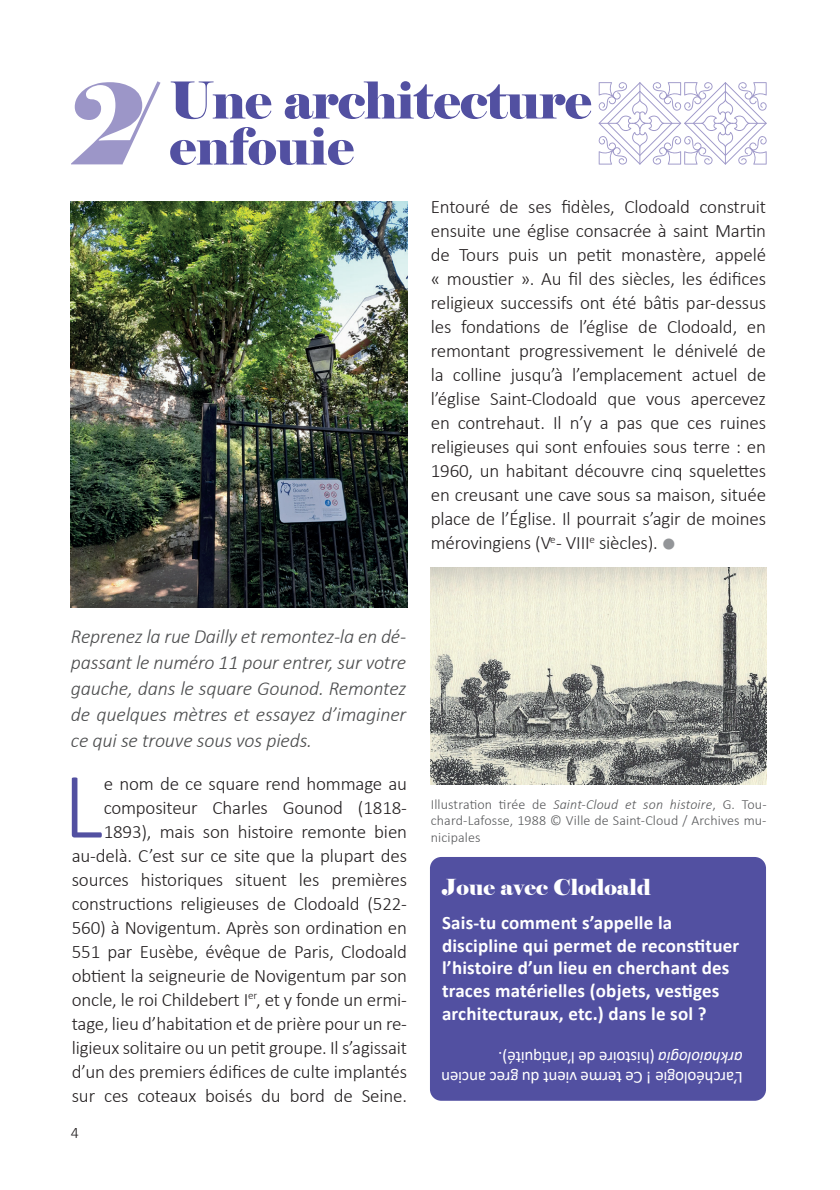
<style>
.page{position:relative;width:840px;height:1190px;background:#fff}
.page>*{position:absolute;margin:0;border:0;box-sizing:border-box;transform-origin:0 0}
.t1{font:300 94.6px "Calibri";color:#5250a1}
.t2{font:50.8px/46px "Elephant";letter-spacing:-.01em;color:#5250a1}
.t3{font:22px "Elephant";color:#fff}
.t4{font:italic 300 20px/26px "Calibri";letter-spacing:-.01em;color:#4b4c4d;text-align:justify}
.t5{font:300 19px/24px "Calibri";letter-spacing:-.01em;color:#231f20;text-align:right}
.t6{font:700 19px/22.8px "Calibri";letter-spacing:.01em;color:#fff}
.t7{font:17px/20.4px "Calibri";letter-spacing:-.01em;color:#fff}
.t8{font:300 16px "Calibri";color:#231f20}
.t9{font:300 14px/16.8px "Calibri";letter-spacing:.01em;color:#57585a;text-align:justify}
.s1{color:#939598}
.s2{font-style:italic}
</style>
<div class="page">
<div style="left:430px;top:857px;width:335px;height:244px;background:#5250a1;border-radius:11px"></div>
<svg style="left:71px;top:81px;width:90px;height:84px"></svg>
<img style="left:430px;top:568px;width:336px;height:217px">
<img style="left:71px;top:201px;width:336px;height:407px">
<svg style="left:598px;top:82px;width:168px;height:83px"></svg>
<h2 class="t2" style="left:169px;top:78px;width:423px">Une architecture enfouie</h2>
<p class="t5" style="left:430px;top:195px;width:337px;text-align:justify">Entouré de ses fidèles, Clodoald construit ensuite une église consacrée à saint Martin de Tours puis un petit monastère, appelé « moustier ». Au fil des siècles, les édifices religieux successifs ont été bâtis par-dessus les fondations de l’église de Clodoald, en remontant progressivement le dénivelé de la colline jusqu’à l’emplacement actuel de l’église Saint-Clodoald que vous apercevez en contrehaut. Il n’y a pas que ces ruines religieuses qui sont enfouies sous terre : en 1960, un habitant découvre cinq squelettes en creusant une cave sous sa maison, située place de l’Église. Il pourrait s’agir de moines mérovingiens (V<sup>e</sup> - VIII<sup>e</sup> siècles). <span class="s1">●</span></p>
<p class="t4" style="left:71px;top:623px;width:337px">Reprenez la rue Dailly et remontez-la en dé&shy;passant le numéro 11 pour entrer, sur votre gauche, dans le square Gounod. Remontez de quelques mètres et essayez d’imaginer ce qui se trouve sous vos pieds.</p>
<p class="t5" style="left:72px;top:771px;width:337px">e nom de ce square rend hommage au compositeur Charles Gounod (1818- 1893), mais son histoire remonte bien au-delà. C’est sur ce site que la plupart des sources historiques situent les premières constructions religieuses de Clodoald (522- 560) à Novigentum. Après son ordination en 551 par Eusèbe, évêque de Paris, Clodoald obtient la seigneurie de Novigentum par son oncle, le roi Childebert I<sup>er</sup>, et y fonde un ermi&shy;tage, lieu d’habitation et de prière pour un re&shy;ligieux solitaire ou un petit groupe. Il s’agissait d’un des premiers édifices de culte implantés sur ces coteaux boisés du bord de Seine.</p>
<h1 class="t1" style="left:63px;top:747px;width:41px">L</h1>
<p class="t8" style="left:71px;top:1122px;width:10px">4</p>
<p class="t9" style="left:430px;top:795px;width:337px">Illustration tirée de <span class="s2">Saint-Cloud et son histoire</span>, G. Tou&shy;chard-Lafosse, 1988 © Ville de Saint-Cloud / Archives mu&shy;nicipales</p>
<p class="t3" style="left:442px;top:873px;width:210px">Joue avec Clodoald</p>
<p class="t6" style="left:442px;top:911px;width:298px">Sais-tu comment s’appelle la discipline qui permet de reconstituer l’histoire d’un lieu en cherchant des traces matérielles (objets, vestiges architecturaux, etc.) dans le sol ?</p>
<p class="t7" style="left:742px;top:1088px;width:303px;rotate:-180deg">L’archéologie ! Ce terme vient du grec ancien <span class="s2">arkhaiologia</span> (histoire de l’antiquité).</p>
</div>
